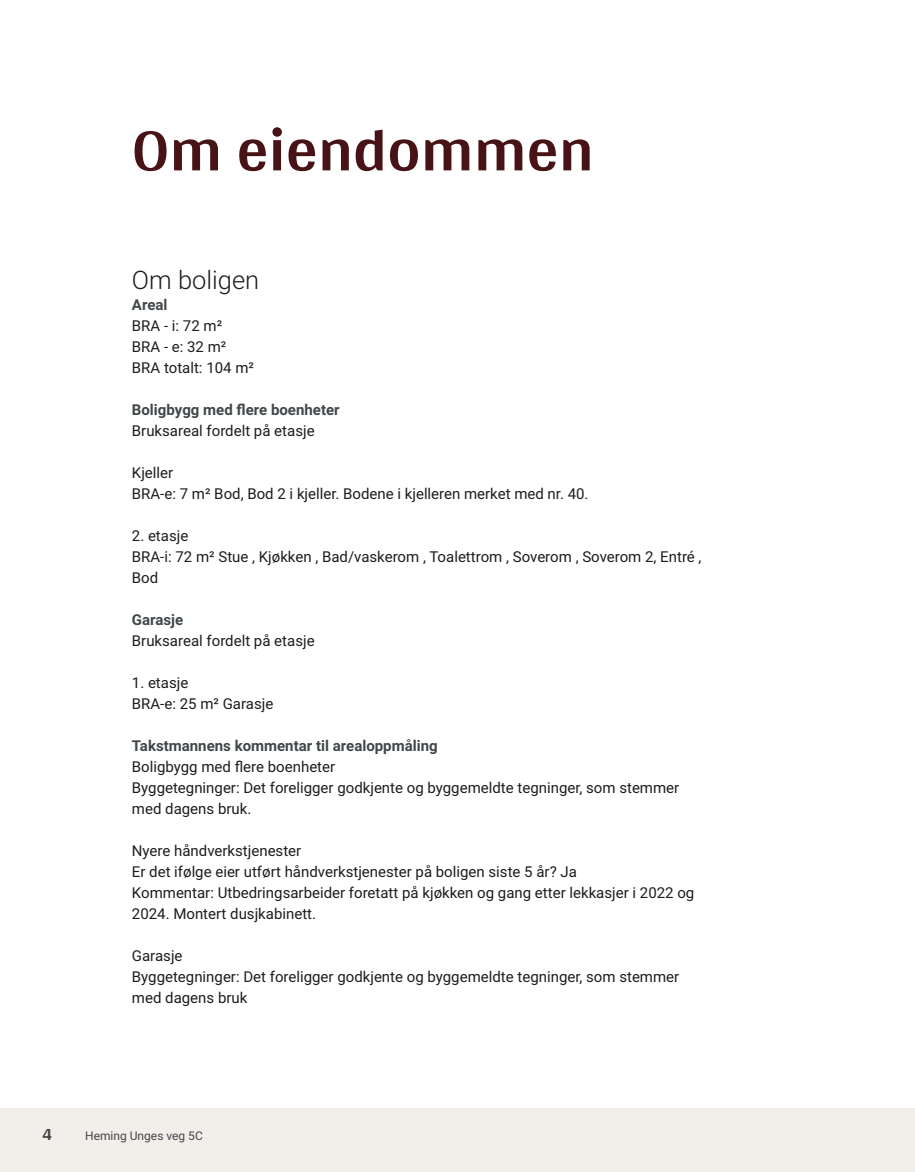
<style>
.page{position:relative;width:915px;height:1172px;background:#fff}
.page>*{position:absolute;margin:0;border:0;box-sizing:border-box;transform-origin:0 0}
.t1{font:700 63px "Arya";color:#481317}
.t2{font:300 25.5px "Roboto Vitec";color:#1d1d1b}
.t3{font:700 18px "Arya";color:#414749}
.t4{font:15px/21px "Roboto Vitec";color:#1d1d1b}
.t5{font:700 15px "Roboto Vitec";color:#414749}
.t6{font:12px "Roboto Vitec";color:#414749}
</style>
<div class="page">
<div style="left:0;top:1108px;width:914px;height:64px;background:#f2eeea"></div>
<h1 class="t1" style="left:132px;top:112px;width:463px">Om eiendommen</h1>
<h2 class="t2" style="left:132px;top:262px;width:129px">Om boligen</h2>
<p class="t5" style="left:132px;top:294px;width:37px">Areal</p>
<p class="t4" style="left:132px;top:314px;width:123px">BRA ‑ i: 72 m²<br>BRA ‑ e: 32 m²<br>BRA totalt: 104 m²</p>
<p class="t5" style="left:132px;top:399px;width:209px">Boligbygg med flere boenheter</p>
<p class="t4" style="left:132px;top:419px;width:184px">Bruksareal fordelt på etasje</p>
<p class="t4" style="left:132px;top:461px;width:458px">Kjeller<br>BRA‑e: 7 m² Bod, Bod 2 i kjeller. Bodene i kjelleren merket med nr. 40.</p>
<p class="t4" style="left:132px;top:524px;width:571px">2. etasje<br>BRA‑i: 72 m² Stue , Kjøkken , Bad/vaskerom , Toalettrom , Soverom , Soverom 2, Entré ,<br>Bod</p>
<p class="t5" style="left:132px;top:609px;width:53px">Garasje</p>
<p class="t4" style="left:132px;top:629px;width:184px">Bruksareal fordelt på etasje</p>
<p class="t4" style="left:132px;top:671px;width:143px">1. etasje<br>BRA‑e: 25 m² Garasje</p>
<p class="t5" style="left:132px;top:735px;width:307px">Takstmannens kommentar til arealoppmåling</p>
<p class="t4" style="left:132px;top:755px;width:548px">Boligbygg med flere boenheter<br>Byggetegninger: Det foreligger godkjente og byggemeldte tegninger, som stemmer med dagens bruk.</p>
<p class="t4" style="left:132px;top:839px;width:563px">Nyere håndverkstjenester<br>Er det ifølge eier utført håndverkstjenester på boligen siste 5 år? Ja<br>Kommentar: Utbedringsarbeider foretatt på kjøkken og gang etter lekkasjer i 2022 og 2024. Montert dusjkabinett.</p>
<p class="t4" style="left:132px;top:944px;width:548px">Garasje<br>Byggetegninger: Det foreligger godkjente og byggemeldte tegninger, som stemmer med dagens bruk</p>
<p class="t3" style="left:43px;top:1123px;width:11px">4</p>
<p class="t6" style="left:85px;top:1127px;width:119px">Heming Unges veg 5C</p>
</div>
